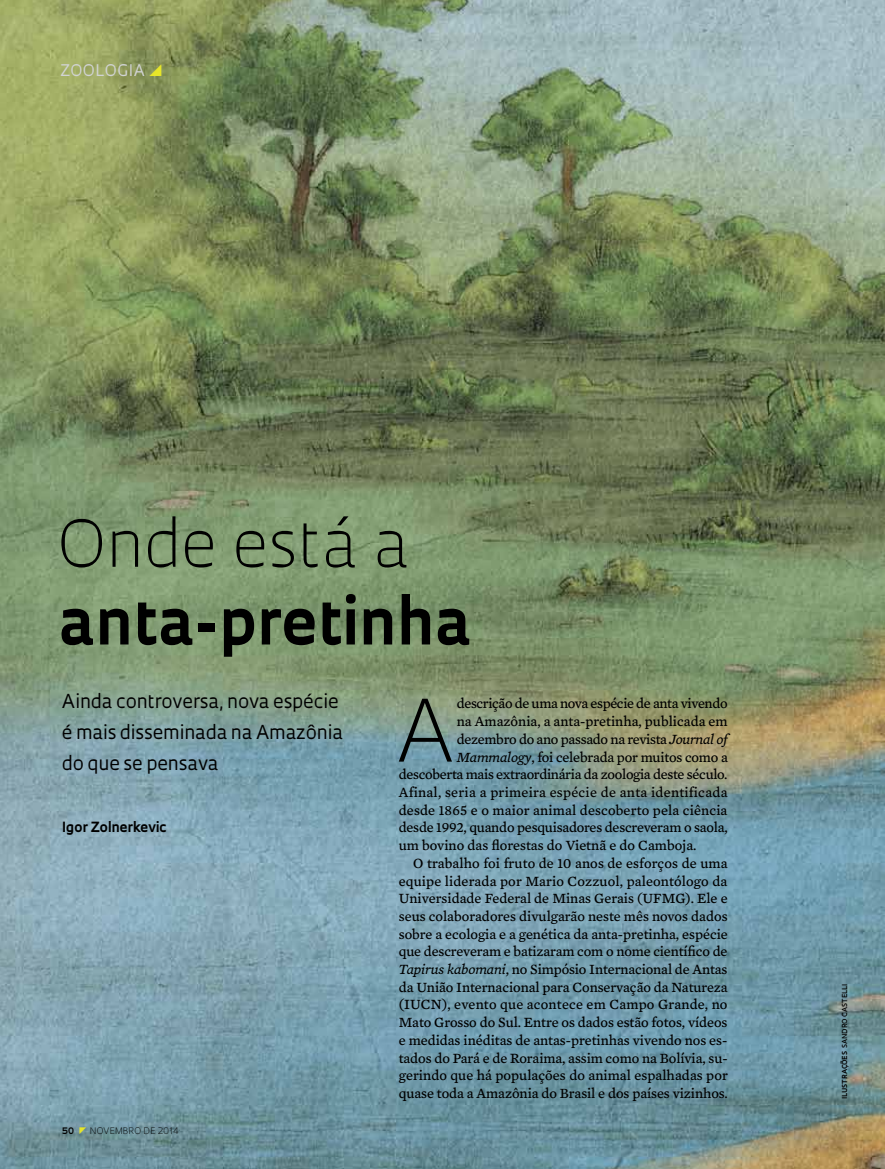
<style>
.page{position:relative;width:885px;height:1169px;background:#fff}
.page>*{position:absolute;margin:0;border:0;box-sizing:border-box;transform-origin:0 0}
.t1{font:300 83.55px "Oculum";color:#000}
.t2{font:700 62.7px "Oculum";color:#000}
.t3{font:300 62.7px "Oculum";color:#000}
.t4{font:18.75px/30.9px "Oculum";letter-spacing:-.01em;color:#000}
.t5{font:15.6px "Oculum";letter-spacing:.025em;color:#d1d3d4}
.t6{font:14.4px "Mercury Text G4";letter-spacing:-.005em;color:#000}
.t7{font:14.4px "Mercury Text G4";letter-spacing:-.025em;color:#000}
.t8{font:14.4px "Mercury Text G4";letter-spacing:.015em;color:#000}
.t9{font:700 13.65px "Oculum";color:#000}
.t10{font:300 8.7px "Oculum";letter-spacing:.015em;color:#000}
.t11{font:700 8.7px "Oculum";color:#000}
.t12{font:600 6.75px "Oculum";letter-spacing:.015em;color:#000}
.s1{font-style:italic}
.s2{font-weight:700}
</style>
<div class="page">
<img style="left:0;top:0;width:885px;height:1168px">
<svg style="left:150px;top:64px;width:11px;height:12px"></svg>
<svg style="left:80px;top:1126px;width:6px;height:7px"></svg>
<p class="t5" style="left:60px;top:60px;width:86px">zoologia</p>
<h2 class="t3" style="left:58px;top:500px;width:354px">ONDE ESTÁ A</h2>
<h2 class="t2" style="left:58px;top:578px;width:415px">anta-pretinha</h2>
<h3 class="t4" style="left:62px;top:685px;width:283px">Ainda controversa, nova espécie é mais disseminada na Amazônia do que se pensava</h3>
<p class="t9" style="left:62px;top:818px;width:106px">Igor Zolnerkevic</p>
<p class="t11" style="left:62px;top:1124px;width:14px">50</p>
<p class="t10" style="left:90px;top:1124px;width:90px">NOVEMBRO DE 2014</p>
<h1 class="t1" style="left:397px;top:673px;width:61px">A</h1>
<p class="t7" style="left:457px;top:693px;width:272px">descrição de uma nova espécie de anta vivendo</p>
<p class="t6" style="left:457px;top:711px;width:272px">na Amazônia, a anta-pretinha, publicada em</p>
<p class="t7" style="left:457px;top:728px;width:272px">dezembro do ano passado na revista <span class="s1">Journal of</span></p>
<p class="t6" style="left:457px;top:746px;width:273px"><span class="s1">Mammalogy</span>, foi celebrada por muitos como a</p>
<p class="t6" style="left:399px;top:764px;width:330px">descoberta mais extraordinária da zoologia deste século.</p>
<p class="t8" style="left:399px;top:781px;width:330px">Afinal, seria a primeira espécie de anta identificada</p>
<p class="t6" style="left:399px;top:799px;width:330px">desde 1865 e o maior animal descoberto pela ciência</p>
<p class="t6" style="left:399px;top:817px;width:330px">desde 1992, quando pesquisadores descreveram o saola,</p>
<p class="t6" style="left:399px;top:834px;width:299px">um bovino das florestas do Vietnã e do Camboja.</p>
<p class="t6" style="left:413px;top:852px;width:316px">O trabalho foi fruto de 10 anos de esforços de uma</p>
<p class="t6" style="left:399px;top:870px;width:330px">equipe liderada por Mario Cozzuol, paleontólogo da</p>
<p class="t6" style="left:399px;top:887px;width:330px">Universidade Federal de Minas Gerais (UFMG). Ele e</p>
<p class="t6" style="left:399px;top:905px;width:330px">seus colaboradores divulgarão neste mês novos dados</p>
<p class="t6" style="left:399px;top:923px;width:331px">sobre a ecologia e a genética da anta-pretinha, espécie</p>
<p class="t6" style="left:399px;top:941px;width:330px">que descreveram e batizaram com o nome científico de</p>
<p class="t6" style="left:399px;top:958px;width:330px"><span class="s1">Tapirus kabomani</span>, no Simpósio Internacional de Antas</p>
<p class="t6" style="left:399px;top:976px;width:331px">da União Internacional para Conservação da Natureza</p>
<p class="t6" style="left:399px;top:994px;width:330px">(IUCN), evento que acontece em Campo Grande, no</p>
<p class="t6" style="left:399px;top:1011px;width:330px">Mato Grosso do Sul. Entre os dados estão fotos, vídeos</p>
<p class="t6" style="left:399px;top:1029px;width:330px">e medidas inéditas de antas-pretinhas vivendo nos es-</p>
<p class="t6" style="left:399px;top:1047px;width:330px">tados do Pará e de Roraima, assim como na Bolívia, su-</p>
<p class="t6" style="left:399px;top:1064px;width:331px">gerindo que há populações do animal espalhadas por</p>
<p class="t6" style="left:399px;top:1082px;width:331px">quase toda a Amazônia do Brasil e dos países vizinhos.</p>
<p class="t12" style="left:840px;top:1098px;width:116px;rotate:-90deg"><span class="s2">ilustrações</span> sandro castelli</p>
</div>
